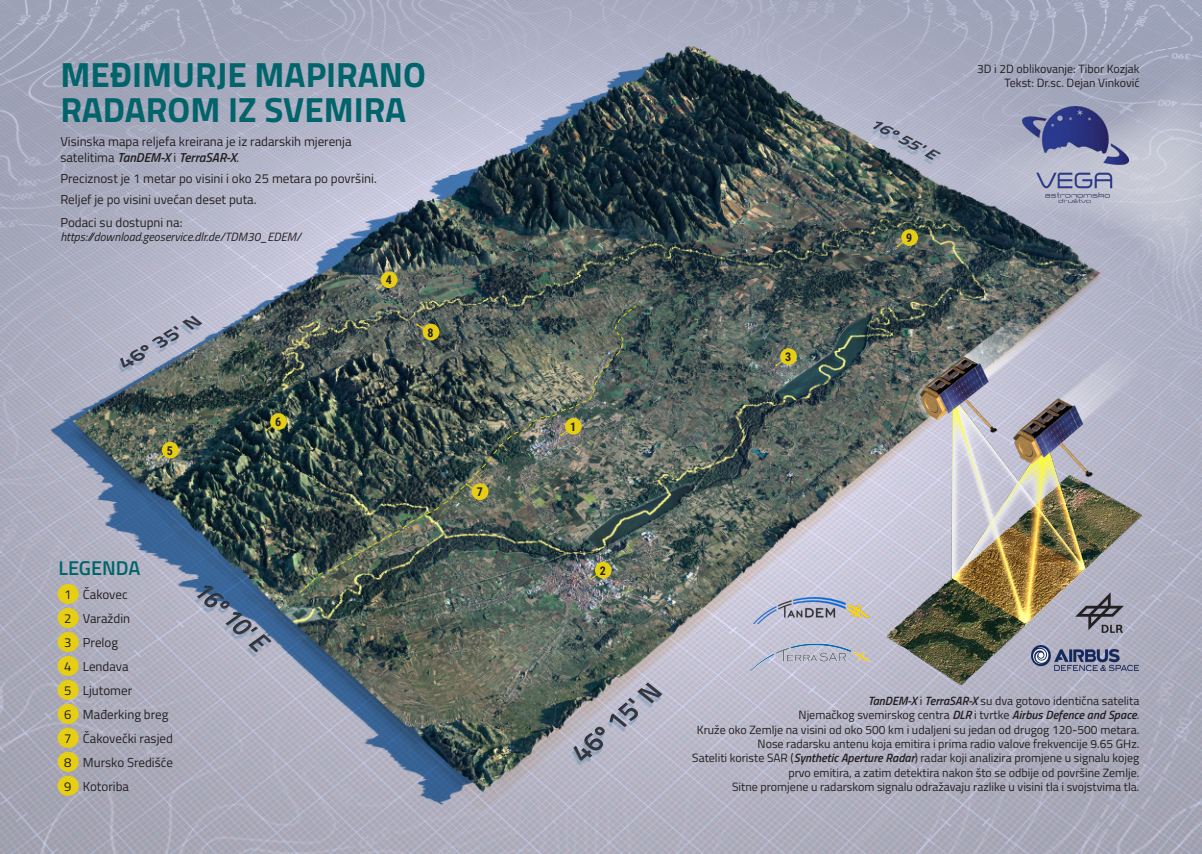
<style>
.page{position:relative;width:1202px;height:854px;background:#fff}
.page>*{position:absolute;margin:0;border:0;box-sizing:border-box;transform-origin:0 0}
.Naslov{font:700 35px/35px "Titillium Web";color:#01646b}
.Paragraph_Style_1{font:600 20px "Titillium Web";color:#01646b}
.Plain_text{font:13px/15.6px "Titillium Web";color:#231f20}
.Plain_text_no_upMargin{font:13px "Titillium Web";color:#231f20}
.Plain_text_no_upMargin_small{font:12px/14.4px "Titillium Web";color:#231f20;text-align:right}
.Plain_text-2{font:italic 12px "Titillium Web";color:#231f20}
.Naslov-2{font:700 12px "Roboto Condensed";color:#231f20}
.s1{font-weight:600;font-style:italic}
.s2{font-style:italic}
</style>
<div class="page">
<img style="left:0;top:0;width:1202px;height:853px">
<div style="left:117px;top:125px;width:823px;height:641px;background:#015e93;opacity:.23"></div>
<svg style="left:965px;top:41px;width:237px;height:280px;background:#9ba0af"></svg>
<div style="left:58px;top:583px;width:21px;height:20px;background:#e5ce13;border-radius:50%"></div>
<div style="left:58px;top:607px;width:21px;height:20px;background:#e5ce13;border-radius:50%"></div>
<div style="left:58px;top:631px;width:21px;height:20px;background:#e5ce13;border-radius:50%"></div>
<div style="left:58px;top:655px;width:21px;height:20px;background:#e5ce13;border-radius:50%"></div>
<div style="left:58px;top:679px;width:21px;height:20px;background:#e5ce13;border-radius:50%"></div>
<div style="left:58px;top:703px;width:21px;height:20px;background:#e5ce13;border-radius:50%"></div>
<div style="left:58px;top:727px;width:21px;height:20px;background:#e5ce13;border-radius:50%"></div>
<div style="left:58px;top:751px;width:21px;height:20px;background:#e5ce13;border-radius:50%"></div>
<div style="left:58px;top:775px;width:21px;height:20px;background:#e5ce13;border-radius:50%"></div>
<div style="left:381px;top:271px;width:16px;height:17px;background:#e5ce13;border-radius:50%"></div>
<div style="left:270px;top:413px;width:17px;height:17px;background:#e5ce13;border-radius:50%"></div>
<div style="left:162px;top:441px;width:17px;height:17px;background:#e5ce13;border-radius:50%"></div>
<div style="left:780px;top:348px;width:17px;height:17px;background:#e5ce13;border-radius:50%"></div>
<div style="left:901px;top:229px;width:17px;height:17px;background:#e5ce13;border-radius:50%"></div>
<svg style="left:375px;top:281px;width:12px;height:9px"></svg>
<svg style="left:265px;top:422px;width:11px;height:9px"></svg>
<svg style="left:157px;top:451px;width:11px;height:9px"></svg>
<svg style="left:775px;top:358px;width:11px;height:8px"></svg>
<svg style="left:896px;top:239px;width:11px;height:8px"></svg>
<img style="left:299px;top:305px;width:338px;height:288px">
<img style="left:753px;top:597px;width:117px;height:26px">
<img style="left:747px;top:643px;width:126px;height:28px">
<svg style="left:915px;top:307px;width:134px;height:39px;background:#69706e"></svg>
<img style="left:881px;top:346px;width:276px;height:341px">
<img style="left:1075px;top:591px;width:49px;height:42px">
<img style="left:1031px;top:645px;width:107px;height:24px">
<img style="left:1022px;top:107px;width:106px;height:95px">
<p class="Naslov" style="left:60px;top:55px;width:367px">MEĐIMURJE MAPIRANO<br>RADAROM IZ SVEMIRA</p>
<p class="Plain_text" style="left:60px;top:133px;width:293px">Visinska mapa reljefa kreirana je iz radarskih mjerenja satelitima <span class="s1">TanDEM-X</span> i <span class="s1">TerraSAR-X</span><span class="s2">.</span></p>
<p class="Plain_text" style="left:60px;top:170px;width:318px">Preciznost je 1 metar po visini i oko 25 metara po površini.</p>
<p class="Plain_text" style="left:60px;top:191px;width:198px">Reljef je po visini uvećan deset puta.</p>
<p class="Plain_text" style="left:60px;top:214px;width:124px">Podaci su dostupni na:</p>
<p class="Plain_text-2" style="left:60px;top:228px;width:242px">https://download.geoservice.dlr.de/TDM30_EDEM/</p>
<p class="Naslov-2" style="left:167px;top:442px;width:8px">5</p>
<p class="Paragraph_Style_1" style="left:59px;top:552px;width:84px">LEGENDA</p>
<p class="Plain_text_no_upMargin" style="left:64px;top:584px;width:65px">1 Čakovec</p>
<p class="Plain_text_no_upMargin" style="left:64px;top:608px;width:68px">2 Varaždin</p>
<p class="Plain_text_no_upMargin" style="left:64px;top:632px;width:55px">3 Prelog</p>
<p class="Plain_text_no_upMargin" style="left:64px;top:656px;width:66px">4 Lendava</p>
<p class="Plain_text_no_upMargin" style="left:64px;top:680px;width:70px">5 Ljutomer</p>
<p class="Plain_text_no_upMargin" style="left:64px;top:704px;width:106px">6 Mađerking breg</p>
<p class="Plain_text_no_upMargin" style="left:64px;top:728px;width:110px">7 Čakovečki rasjed</p>
<p class="Plain_text_no_upMargin" style="left:64px;top:752px;width:110px">8 Mursko Središće</p>
<p class="Plain_text_no_upMargin" style="left:64px;top:776px;width:66px">9 Kotoriba</p>
<p class="Naslov-2" style="left:275px;top:413px;width:8px">6</p>
<p class="Naslov-2" style="left:386px;top:271px;width:8px">4</p>
<p class="Naslov-2" style="left:428px;top:324px;width:8px">8</p>
<p class="Naslov-2" style="left:477px;top:483px;width:8px">7</p>
<p class="Naslov-2" style="left:570px;top:418px;width:8px">1</p>
<p class="Naslov-2" style="left:600px;top:561px;width:8px">2</p>
<p class="Naslov-2" style="left:785px;top:348px;width:8px">3</p>
<p class="Naslov-2" style="left:906px;top:229px;width:8px">9</p>
<p class="Plain_text_no_upMargin_small" style="left:977px;top:61px;width:164px">3D i 2D oblikovanje: Tibor Kozjak</p>
<p class="Plain_text_no_upMargin_small" style="left:1005px;top:75px;width:136px">Tekst: Dr.sc. Dejan Vinković</p>
<p class="Plain_text_no_upMargin_small" style="left:799px;top:692px;width:342px"><span class="s1">TanDEM-X</span> i <span class="s1">TerraSAR-X</span> su dva gotovo identična satelita<br>Njemačkog svemirskog centra <span class="s1">DLR</span> i tvrtke <span class="s1">Airbus Defence and Space</span>.</p>
<p class="Plain_text_no_upMargin_small" style="left:697px;top:721px;width:444px">Kruže oko Zemlje na visini od oko 500 km i udaljeni su jedan od drugog 120-500 metara.<br>Nose radarsku antenu koja emitira i prima radio valove frekvencije 9.65 GHz.</p>
<p class="Plain_text_no_upMargin_small" style="left:692px;top:750px;width:449px">Sateliti koriste SAR (<span class="s1">Synthetic Aperture Radar</span>) radar koji analizira promjene u signalu kojeg prvo emitira, a zatim detektira nakon što se odbije od površine Zemlje.<br>Sitne promjene u radarskom signalu odražavaju razlike u visini tla i svojstvima tla.</p>
</div>
